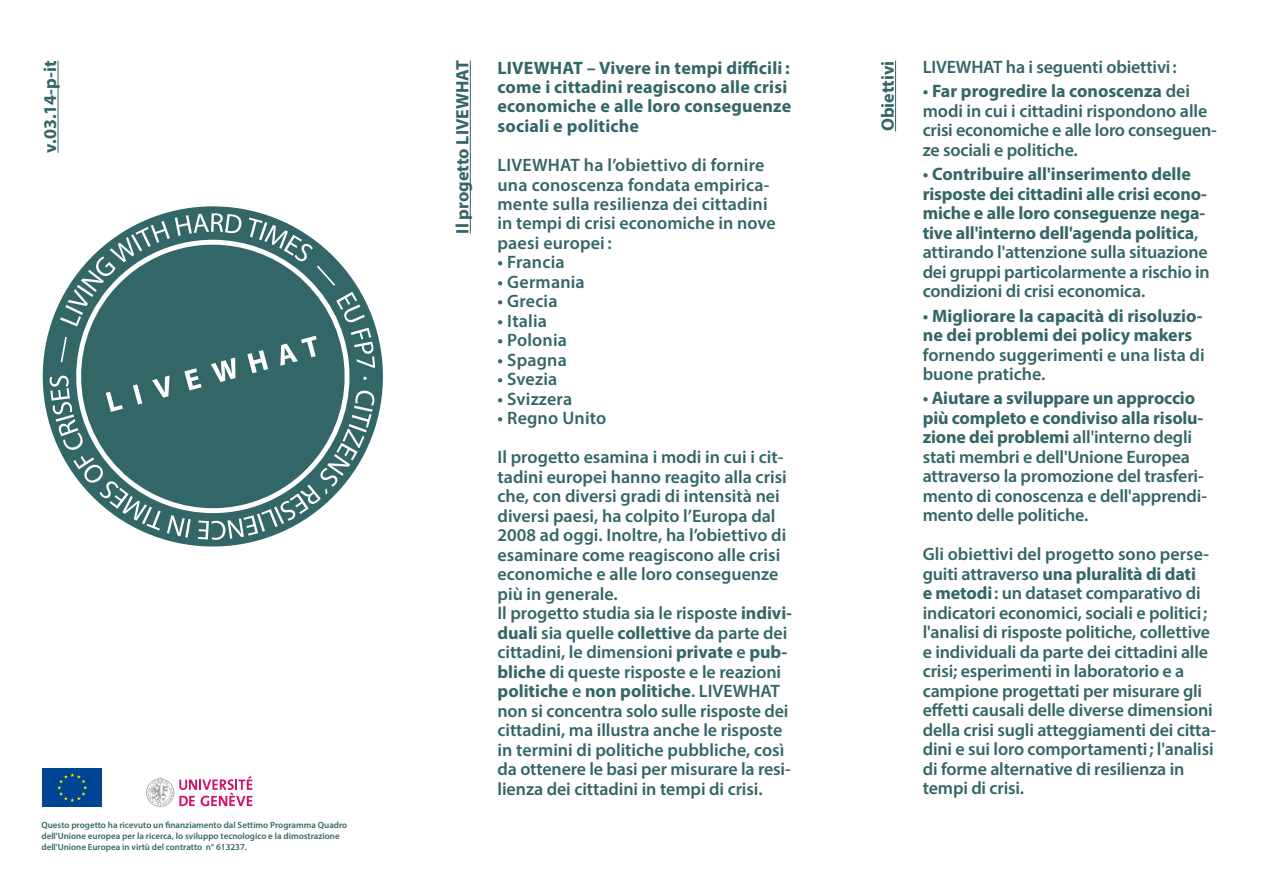
<style>
.page{position:relative;width:1263px;height:893px;background:#fff}
.page>*{position:absolute;margin:0;border:0;box-sizing:border-box;transform-origin:0 0}
.t1{font:600 18px/19.5px "Myriad Pro";letter-spacing:-.005em;color:#366}
.t2{font:700 18px/19.5px "Myriad Pro";color:#366}
.t3{font:600 9px/10.8px "Myriad Pro";color:#366}
.s1{font-weight:700}
.s2{font-weight:600}
</style>
<div class="page">
<hr style="left:470px;top:61px;width:1px;height:173px;background:#366">
<hr style="left:895px;top:61px;width:1px;height:70px;background:#366">
<svg style="left:146px;top:776px;width:106px;height:31px"></svg>
<div style="left:41px;top:767px;width:62px;height:41px;background:#004494"></div>
<svg style="left:57px;top:773px;width:30px;height:29px"></svg>
<hr style="left:58px;top:61px;width:1px;height:92px;background:#366">
<svg style="left:42px;top:206px;width:341px;height:341px"></svg>
<svg style="left:50px;top:213px;width:325px;height:327px"></svg>
<svg style="left:59px;top:240px;width:294px;height:273px;background:#517c7c"></svg>
<p class="t2" style="left:40px;top:153px;width:94px;rotate:-90deg">v.03.14-p-it</p>
<p class="t3" style="left:41px;top:819px;width:307px">Questo progetto ha ricevuto un finanziamento dal Settimo Programma Quadro dell'Unione europea per la ricerca, lo sviluppo tecnologico e la dimostrazione dell'Unione Europea in virtù del contratto n° 613237.</p>
<p class="t2" style="left:452px;top:234px;width:174px;rotate:-90deg">Il progetto LIVEWHAT</p>
<p class="t2" style="left:877px;top:131px;width:72px;rotate:-90deg">Obiettivi</p>
<p class="t1" style="left:923px;top:57px;width:255px">LIVEWHAT ha i seguenti obiettivi:</p>
<p class="t2" style="left:497px;top:57px;width:295px">LIVEWHAT – Vivere in tempi difficili : come i cittadini reagiscono alle crisi economiche e alle loro conseguenze sociali e politiche</p>
<p class="t1" style="left:497px;top:155px;width:280px">LIVEWHAT ha l’obiettivo di fornire una conoscenza fondata empirica&shy;mente sulla resilienza dei cittadini in tempi di crisi economiche in nove paesi europei:</p>
<p class="t1" style="left:497px;top:252px;width:69px">• Francia</p>
<p class="t1" style="left:497px;top:272px;width:89px">• Germania</p>
<p class="t1" style="left:497px;top:291px;width:62px">• Grecia</p>
<p class="t1" style="left:497px;top:311px;width:51px">• Italia</p>
<p class="t1" style="left:497px;top:330px;width:71px">• Polonia</p>
<p class="t1" style="left:497px;top:350px;width:71px">• Spagna</p>
<p class="t1" style="left:497px;top:369px;width:61px">• Svezia</p>
<p class="t1" style="left:497px;top:389px;width:76px">• Svizzera</p>
<p class="t1" style="left:497px;top:398px;width:287px;line-height:39px">• Regno Unito<br>Il progetto esamina i modi in cui i cit-</p>
<p class="t1" style="left:497px;top:467px;width:296px">tadini europei hanno reagito alla crisi che, con diversi gradi di intensità nei diversi paesi, ha colpito l’Europa dal 2008 ad oggi. Inoltre, ha l’obiettivo di esaminare come reagiscono alle crisi economiche e alle loro conseguenze più in generale.<br>Il progetto studia sia le risposte <span class="s1">indivi&shy;duali</span> sia quelle <span class="s1">collettive</span> da parte dei cittadini, le dimensioni <span class="s1">private</span> e <span class="s1">pub&shy;bliche</span> di queste risposte e le reazioni <span class="s1">politiche</span> e <span class="s1">non politiche</span>. LIVEWHAT non si concentra solo sulle risposte dei cittadini, ma illustra anche le risposte in termini di politiche pubbliche, così da ottenere le basi per misurare la resi&shy;lienza dei cittadini in tempi di crisi.</p>
<p class="t1" style="left:923px;top:81px;width:296px">• <span class="s1">Far progredire la conoscenza</span> dei modi in cui i cittadini rispondono alle crisi economiche e alle loro conseguen&shy;ze sociali e politiche.</p>
<p class="t2" style="left:923px;top:164px;width:288px"><span class="s2">•</span> Contribuire all'inserimento delle risposte dei cittadini alle crisi econo&shy;miche e alle loro conseguenze nega&shy;tive all'interno dell'agenda politica<span class="s2">, attirando l'attenzione sulla situazione dei gruppi particolarmente a rischio in condizioni di crisi economica.</span></p>
<p class="t2" style="left:923px;top:305px;width:281px"><span class="s2">•</span> Migliorare la capacità di risoluzio&shy;ne dei problemi dei policy makers</p>
<p class="t1" style="left:923px;top:344px;width:283px">fornendo suggerimenti e una lista di buone pratiche.</p>
<p class="t1" style="left:923px;top:388px;width:286px">• <span class="s1">Aiutare a sviluppare un approccio più completo e condiviso alla risolu&shy;zione dei problemi</span> all'interno degli stati membri e dell'Unione Europea attraverso la promozione del trasferi&shy;mento di conoscenza e dell'apprendi&shy;mento delle politiche.</p>
<p class="t1" style="left:923px;top:544px;width:295px">Gli obiettivi del progetto sono perse&shy;guiti attraverso <span class="s1">una pluralità di dati<br>e metodi</span>: un dataset comparativo di indicatori economici, sociali e politici; l'analisi di risposte politiche, collettive e individuali da parte dei cittadini alle crisi; esperimenti in laboratorio e a campione progettati per misurare gli effetti causali delle diverse dimensioni della crisi sugli atteggiamenti dei citta&shy;dini e sui loro comportamenti; l'analisi di forme alternative di resilienza in tempi di crisi.</p>
</div>
